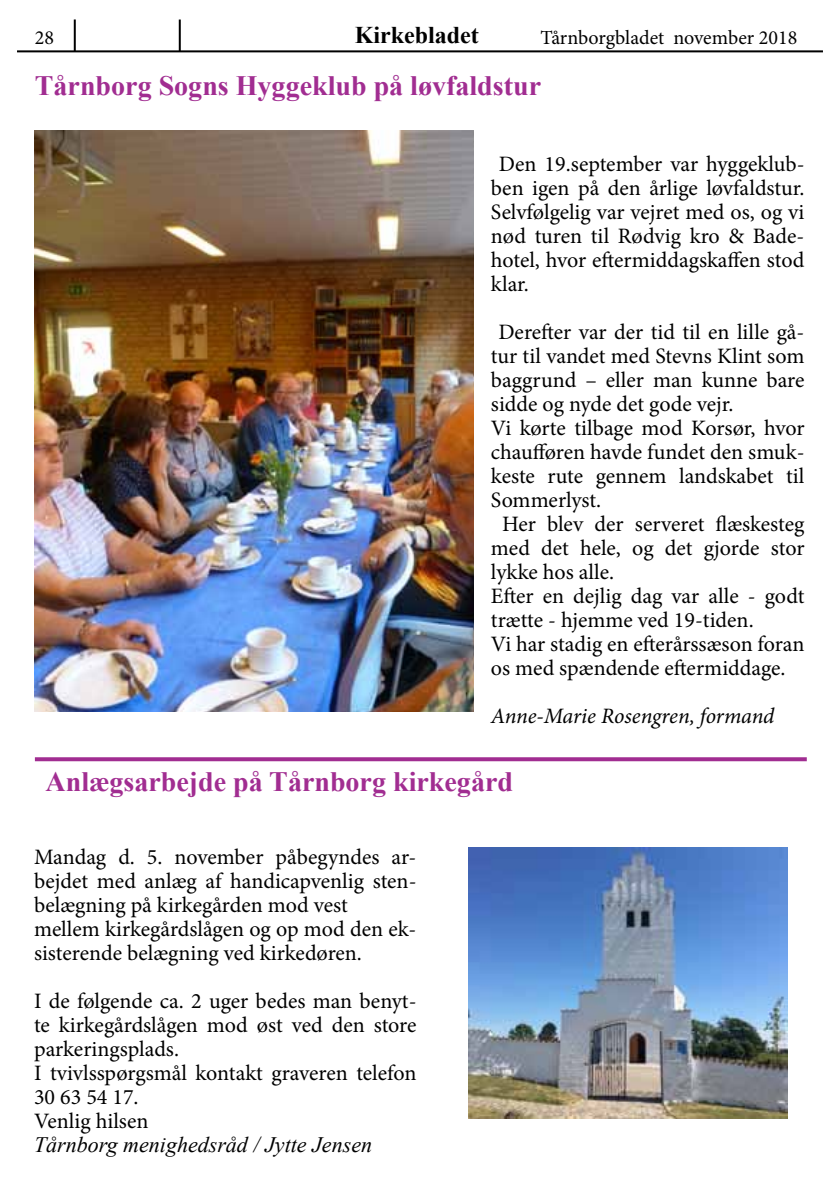
<style>
.page{position:relative;width:840px;height:1191px;background:#fff}
.page>*{position:absolute;margin:0;border:0;box-sizing:border-box;transform-origin:0 0}
.t1{font:700 28px "Times New Roman";color:#a12d91}
.t2{font:700 24px "Times New Roman";color:#000}
.t3{font:22px/24px "Minion Pro";color:#000}
.t4{font:italic 22px "Times New Roman";color:#000}
.t5{font:italic 22px "Minion Pro";letter-spacing:-.005em;color:#000}
.t6{font:20px "Minion Pro";color:#000}
</style>
<div class="page">
<hr style="left:17px;top:50px;width:805px;height:2px;background:#000">
<hr style="left:179px;top:20px;width:2px;height:31px;background:#000">
<hr style="left:74px;top:19px;width:2px;height:32px;background:#000">
<img style="left:35px;top:130px;width:438px;height:581px">
<img style="left:468px;top:848px;width:319px;height:271px">
<svg style="left:35px;top:757px;width:771px;height:4px;background:#a63a98"></svg>
<p class="t6" style="left:35px;top:25px;width:21px">28</p>
<p class="t2" style="left:354px;top:18px;width:126px">Kirkebladet</p>
<p class="t6" style="left:540px;top:25px;width:258px">Tårnborgbladet november 2018</p>
<p class="t1" style="left:35px;top:65px;width:507px">Tårnborg Sogns Hyggeklub på løvfaldstur</p>
<p class="t3" style="left:490px;top:152px;width:315px;text-align:justify;text-indent:8px">Den 19.september var hyggeklub&shy;ben igen på den årlige løvfaldstur.<br>Selvfølgelig var vejret med os, og vi nød turen til Rødvig kro &amp; Bade&shy;hotel, hvor eftermiddagskaffen stod klar.</p>
<p class="t3" style="left:498px;top:320px;width:307px">Derefter var der tid til en lille gå-</p>
<p class="t3" style="left:490px;top:344px;width:315px">tur til vandet med Stevns Klint som</p>
<p class="t3" style="left:490px;top:368px;width:315px">baggrund – eller man kunne bare</p>
<p class="t3" style="left:490px;top:392px;width:244px">sidde og nyde det gode vejr.</p>
<p class="t3" style="left:490px;top:416px;width:315px">Vi kørte tilbage mod Korsør, hvor</p>
<p class="t3" style="left:490px;top:440px;width:315px">chaufføren havde fundet den smuk-</p>
<p class="t3" style="left:490px;top:464px;width:315px">keste rute gennem landskabet til</p>
<p class="t3" style="left:490px;top:488px;width:112px">Sommerlyst.</p>
<p class="t3" style="left:502px;top:512px;width:304px">Her blev der serveret flæskesteg</p>
<p class="t3" style="left:490px;top:536px;width:315px">med det hele, og det gjorde stor</p>
<p class="t3" style="left:490px;top:560px;width:125px">lykke hos alle.</p>
<p class="t3" style="left:490px;top:584px;width:315px">Efter en dejlig dag var alle - godt</p>
<p class="t3" style="left:490px;top:608px;width:264px">trætte - hjemme ved 19-tiden.</p>
<p class="t3" style="left:490px;top:632px;width:315px">Vi har stadig en efterårssæson foran</p>
<p class="t3" style="left:490px;top:656px;width:296px">os med spændende eftermiddage.</p>
<p class="t5" style="left:490px;top:700px;width:285px">Anne-Marie Rosengren, formand</p>
<p class="t1" style="left:46px;top:761px;width:468px">Anlægsarbejde på Tårnborg kirkegård</p>
<p class="t3" style="left:34px;top:845px;width:384px">Mandag d. 5. november påbegyndes ar&shy;bejdet med anlæg af handicapvenlig sten&shy;belægning på kirkegården mod vest mellem kirkegårdslågen og op mod den ek&shy;sisterende belægning ved kirkedøren.</p>
<p class="t3" style="left:34px;top:989px;width:384px">I de følgende ca. 2 uger bedes man benyt&shy;te kirkegårdslågen mod øst ved den store parkeringsplads.<br>I tvivlsspørgsmål kontakt graveren telefon<br>30 63 54 17.<br>Venlig hilsen</p>
<p class="t4" style="left:34px;top:1129px;width:339px">Tårnborg menighedsråd / Jytte Jensen</p>
</div>
